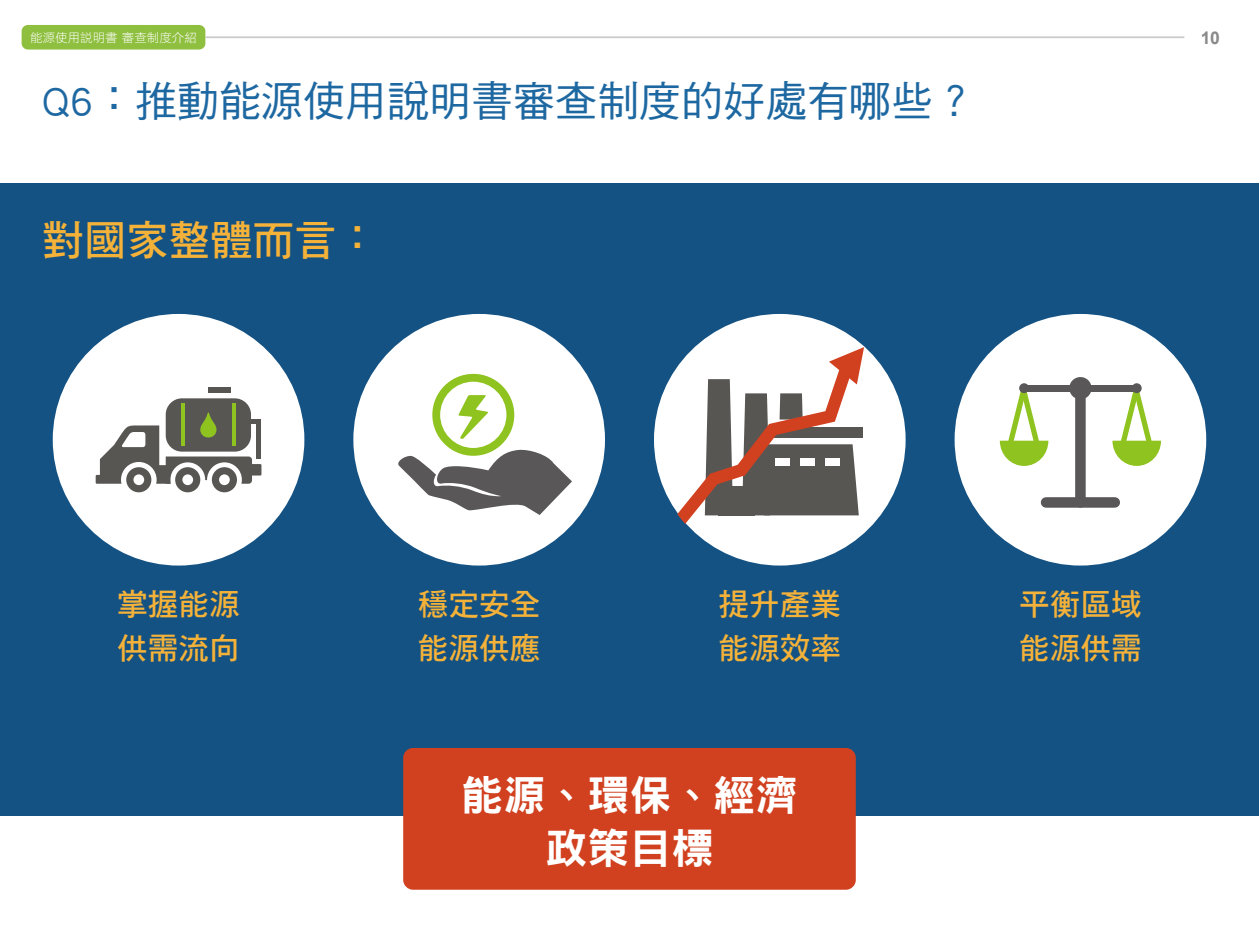
<style>
.page{position:relative;width:1259px;height:945px;background:#fff}
.page>*{position:absolute;margin:0;border:0;box-sizing:border-box;transform-origin:0 0}
.t1{font:42px "DF Hei Std W5";color:#1e68a2}
.t2{font:42px/52.5px "DF Hei Std W9";color:#fff;text-align:center}
.t3{font:42px "DF Hei Std W7";color:#f5b239}
.t4{font:30.62px/44.1px "DF Hei Std W7";color:#f5b239}
.t5{font:700 17.5px "Arial";color:#898989}
.t6{font:12.25px "DF Hei Std W3";color:#fff}
</style>
<div class="page">
<div style="left:0;top:183px;width:1259px;height:632px;background:#145283"></div>
<div style="left:654px;top:314px;width:252px;height:252px;background:#fff;border-radius:50%"></div>
<svg style="left:677px;top:347px;width:187px;height:177px"></svg>
<div style="left:955px;top:314px;width:251px;height:252px;background:#fff;border-radius:50%"></div>
<svg style="left:1000px;top:383px;width:48px;height:83px"></svg>
<svg style="left:1112px;top:383px;width:49px;height:83px"></svg>
<div style="left:1069px;top:377px;width:22px;height:22px;background:#595757;border-radius:50%"></div>
<div style="left:1019px;top:383px;width:10px;height:10px;background:#595757;border-radius:50%"></div>
<div style="left:1132px;top:383px;width:10px;height:10px;background:#595757;border-radius:50%"></div>
<div style="left:1024px;top:385px;width:113px;height:6px;background:#595757"></div>
<div style="left:1075px;top:388px;width:11px;height:114px;background:#595757"></div>
<div style="left:1046px;top:497px;width:69px;height:11px;background:#595757"></div>
<div style="left:353px;top:314px;width:252px;height:252px;background:#fff;border-radius:50%"></div>
<div style="left:53px;top:314px;width:251px;height:252px;background:#fff;border-radius:50%"></div>
<div style="left:250px;top:464px;width:11px;height:12px;background:#585653"></div>
<div style="left:166px;top:398px;width:85px;height:54px;background:#585653;border-radius:16px"></div>
<svg style="left:96px;top:412px;width:156px;height:80px"></svg>
<div style="left:208px;top:387px;width:23px;height:6px;background:#585653"></div>
<div style="left:256px;top:419px;width:5px;height:40px;background:#585653"></div>
<div style="left:250px;top:419px;width:11px;height:5px;background:#585653"></div>
<hr style="left:232px;top:404px;width:4px;height:42px;background:#8fc31f">
<hr style="left:181px;top:404px;width:4px;height:42px;background:#8fc31f">
<div style="left:403px;top:748px;width:453px;height:142px;background:#d1411f;border-radius:10px"></div>
<svg style="left:398px;top:374px;width:174px;height:141px"></svg>
<div style="left:22px;top:25px;width:183px;height:25px;background:#8fbf3e;border-radius:6px"></div>
<hr style="left:205px;top:36px;width:979px;height:2px;background:#c9caca">
<p class="t6" style="left:30px;top:31px;width:168px">能源使用說明書 審查制度介紹</p>
<p class="t5" style="left:1201px;top:25px;width:21px">10</p>
<h1 class="t1" style="left:42px;top:78px;width:934px">Q6：推動能源使用說明書審查制度的好處有哪些？</h1>
<h1 class="t3" style="left:42px;top:218px;width:337px">對國家整體而言：</h1>
<p class="t4" style="left:117px;top:581px;width:124px">掌握能源供需流向</p>
<p class="t4" style="left:418px;top:581px;width:124px">穩定安全能源供應</p>
<p class="t4" style="left:718px;top:581px;width:124px">提升產業能源效率</p>
<p class="t4" style="left:1019px;top:581px;width:124px">平衡區域能源供需</p>
<h1 class="t2" style="left:461px;top:768px;width:337px">能源、環保、經濟政策目標</h1>
</div>
